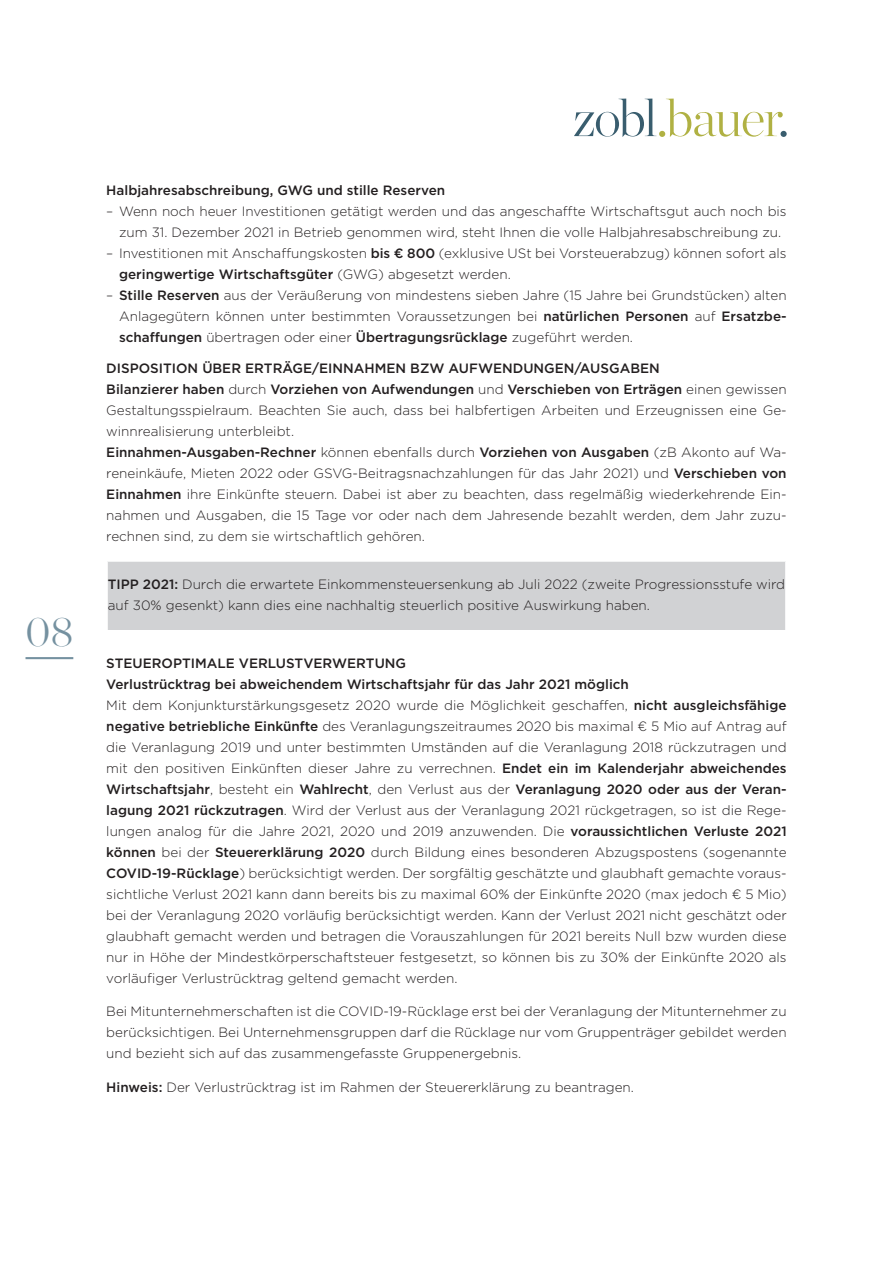
<style>
.page{position:relative;width:893px;height:1263px;background:#fff}
.page>*{position:absolute;margin:0;border:0;box-sizing:border-box;transform-origin:0 0}
.t1{font:200 42px "Chronicle Display";color:#7591a0}
.Copy_Abstand_7{font:300 13.5px/21px "Gotham";color:#231f20;text-align:justify}
.Copy{font:300 13.5px/21px "Gotham";color:#231f20;text-align:justify}
.Fett{font:500 13.5px "Gotham";color:#231f20}
.Zwischenheadline{font:500 13.5px "Gotham";color:#231f20}
.s1{font-weight:500}
</style>
<div class="page">
<svg style="left:574px;top:99px;width:209px;height:38px"></svg>
<div style="left:780px;top:131px;width:7px;height:6px;background:#395d6e;border-radius:50%"></div>
<hr style="left:26px;top:657px;width:47px;height:2px;background:#7591a0">
<div style="left:107px;top:561px;width:679px;height:70px;background:#d1d2d4"></div>
<hr style="left:106px;top:560px;width:681px;height:2px;background:#fff">
<hr style="left:106px;top:562px;width:2px;height:68px;background:#fff">
<hr style="left:785px;top:562px;width:2px;height:68px;background:#fff">
<hr style="left:106px;top:630px;width:681px;height:1px;background:#fff">
<h1 class="t1" style="left:26px;top:600px;width:49px">08</h1>
<p class="Fett" style="left:106px;top:181px;width:340px">Halbjahresabschreibung, GWG und stille Reserven</p>
<p class="Copy_Abstand_7" style="left:106px;top:200px;width:682px;text-align:center">– Wenn noch heuer Investitionen getätigt werden und das angeschaffte Wirtschaftsgut auch noch bis zum 31. Dezember 2021 in Betrieb genommen wird, steht Ihnen die volle Halbjahresabschreibung zu.</p>
<p class="Copy_Abstand_7" style="left:119px;top:242px;width:669px;text-indent:-13px">– Investitionen mit Anschaffungskosten <span class="s1">bis € 800</span> (exklusive USt bei Vorsteuerabzug) können sofort als <span class="s1">geringwertige Wirtschaftsgüter</span> (GWG) abgesetzt werden.</p>
<p class="Copy_Abstand_7" style="left:119px;top:284px;width:669px;text-indent:-13px">– <span class="s1">Stille Reserven</span> aus der Veräußerung von mindestens sieben Jahre (15 Jahre bei Grundstücken) alten Anlagegütern können unter bestimmten Voraussetzungen bei <span class="s1">natürlichen Personen</span> auf <span class="s1">Ersatzbe&shy;schaffungen</span> übertragen oder einer <span class="s1">Übertragungsrücklage</span> zugeführt werden.</p>
<p class="Zwischenheadline" style="left:106px;top:360px;width:555px">DISPOSITION ÜBER ERTRÄGE/EINNAHMEN BZW AUFWENDUNGEN/AUSGABEN</p>
<p class="Copy" style="left:106px;top:379px;width:682px"><span class="s1">Bilanzierer haben</span> durch <span class="s1">Vorziehen von Aufwendungen</span> und <span class="s1">Verschieben von Erträgen</span> einen gewissen Gestaltungsspielraum. Beachten Sie auch, dass bei halbfertigen Arbeiten und Erzeugnissen eine Ge&shy;winnrealisierung unterbleibt.</p>
<p class="Copy_Abstand_7" style="left:106px;top:442px;width:682px"><span class="s1">Einnahmen-Ausgaben-Rechner</span> können ebenfalls durch <span class="s1">Vorziehen von Ausgaben</span> (zB Akonto auf Wa&shy;reneinkäufe, Mieten 2022 oder GSVG-Beitragsnachzahlungen für das Jahr 2021) und <span class="s1">Verschieben von Einnahmen</span> ihre Einkünfte steuern. Dabei ist aber zu beachten, dass regelmäßig wiederkehrende Ein&shy;nahmen und Ausgaben, die 15 Tage vor oder nach dem Jahresende bezahlt werden, dem Jahr zuzu&shy;rechnen sind, zu dem sie wirtschaftlich gehören.</p>
<p class="Copy" style="left:108px;top:573px;width:679px"><span class="s1">TIPP 2021:</span> Durch die erwartete Einkommensteuersenkung ab Juli 2022 (zweite Progressionsstufe wird auf 30% gesenkt) kann dies eine nachhaltig steuerlich positive Auswirkung haben.</p>
<p class="Zwischenheadline" style="left:106px;top:654px;width:301px">STEUEROPTIMALE VERLUSTVERWERTUNG</p>
<p class="Fett" style="left:106px;top:675px;width:524px">Verlustrücktrag bei abweichendem Wirtschaftsjahr für das Jahr 2021 möglich</p>
<p class="Copy_Abstand_7" style="left:106px;top:694px;width:682px">Mit dem Konjunkturstärkungsgesetz 2020 wurde die Möglichkeit geschaffen, <span class="s1">nicht ausgleichsfähige negative betriebliche Einkünfte</span> des Veranlagungszeitraumes 2020 bis maximal € 5 Mio auf Antrag auf die Veranlagung 2019 und unter bestimmten Umständen auf die Veranlagung 2018 rückzutragen und mit den positiven Einkünften dieser Jahre zu verrechnen. <span class="s1">Endet ein im Kalenderjahr abweichendes Wirtschaftsjahr</span>, besteht ein <span class="s1">Wahlrecht</span>, den Verlust aus der <span class="s1">Veranlagung 2020 oder aus der Veran&shy;lagung 2021 rückzutragen</span>. Wird der Verlust aus der Veranlagung 2021 rückgetragen, so ist die Rege&shy;lungen analog für die Jahre 2021, 2020 und 2019 anzuwenden. Die <span class="s1">voraussichtlichen Verluste 2021 können</span> bei der <span class="s1">Steuererklärung 2020</span> durch Bildung eines besonderen Abzugspostens (sogenannte <span class="s1">COVID-19-Rücklage</span>) berücksichtigt werden. Der sorgfältig geschätzte und glaubhaft gemachte voraus&shy;sichtliche Verlust 2021 kann dann bereits bis zu maximal 60% der Einkünfte 2020 (max jedoch € 5 Mio) bei der Veranlagung 2020 vorläufig berücksichtigt werden. Kann der Verlust 2021 nicht geschätzt oder glaubhaft gemacht werden und betragen die Vorauszahlungen für 2021 bereits Null bzw wurden diese nur in Höhe der Mindestkörperschaftsteuer festgesetzt, so können bis zu 30% der Einkünfte 2020 als vorläufiger Verlustrücktrag geltend gemacht werden.</p>
<p class="Copy_Abstand_7" style="left:106px;top:1001px;width:682px">Bei Mitunternehmerschaften ist die COVID-19-Rücklage erst bei der Veranlagung der Mitunternehmer zu berücksichtigen. Bei Unternehmensgruppen darf die Rücklage nur vom Gruppenträger gebildet werden und bezieht sich auf das zusammengefasste Gruppenergebnis.</p>
<p class="Copy_Abstand_7" style="left:106px;top:1076px;width:529px"><span class="s1">Hinweis:</span> Der Verlustrücktrag ist im Rahmen der Steuererklärung zu beantragen.</p>
</div>
